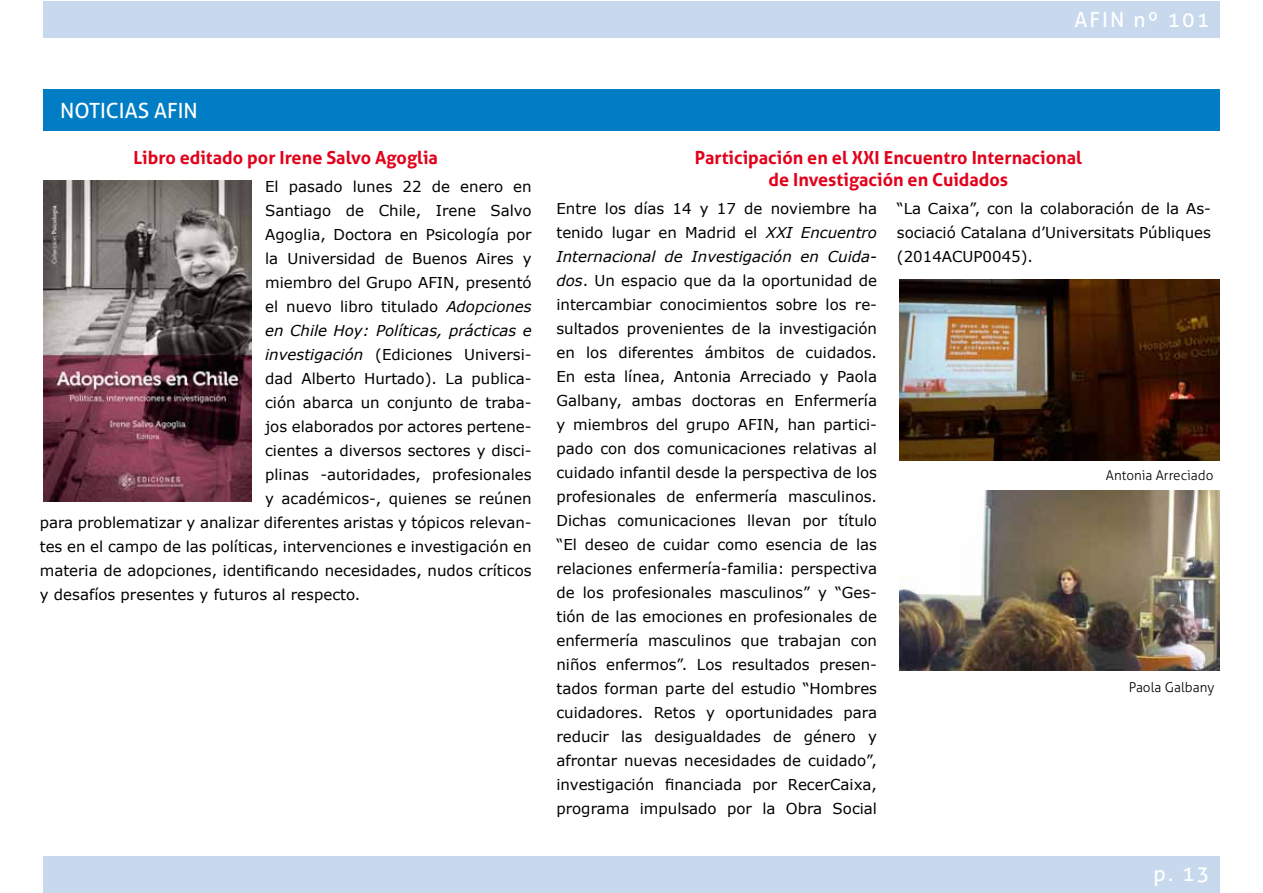
<style>
.page{position:relative;width:1263px;height:893px;background:#fff}
.page>*{position:absolute;margin:0;border:0;box-sizing:border-box;transform-origin:0 0}
.t1{font:21px "Aller";color:#fff}
.t2{font:21px "Aller";letter-spacing:.1em;color:#fff}
.t3{font:700 18px/22.5px "Aller";color:#e2001a;text-align:center}
.t4{font:15px/24px "Verdana";color:#000;text-align:justify}
.t5{font:italic 15px "Verdana";color:#000}
.t6{font:300 13.5px "Aller";color:#000}
.s1{font-style:italic}
</style>
<div class="page">
<div style="left:43px;top:1px;width:1177px;height:37px;background:#c8d9ee"></div>
<div style="left:43px;top:856px;width:1177px;height:37px;background:#c8d9ee"></div>
<div style="left:43px;top:89px;width:1177px;height:42px;background:#007dc5"></div>
<img style="left:899px;top:279px;width:321px;height:181px">
<img style="left:899px;top:490px;width:321px;height:180px">
<img style="left:43px;top:180px;width:208px;height:321px">
<h1 class="t2" style="left:1074px;top:7px;width:137px">AFIN nº 101</h1>
<h1 class="t1" style="left:60px;top:98px;width:139px">NOTICIAS AFIN</h1>
<p class="t3" style="left:134px;top:146px;width:306px">Libro editado por Irene Salvo Agoglia</p>
<p class="t4" style="left:265px;top:174px;width:268px">El pasado lunes 22 de enero en</p>
<p class="t4" style="left:265px;top:198px;width:268px">Santiago de Chile, Irene Salvo</p>
<p class="t4" style="left:265px;top:222px;width:268px">Agoglia, Doctora en Psicología por</p>
<p class="t4" style="left:265px;top:246px;width:268px">la Universidad de Buenos Aires y</p>
<p class="t4" style="left:265px;top:270px;width:268px">miembro del Grupo AFIN, presentó</p>
<p class="t4" style="left:265px;top:294px;width:268px">el nuevo libro titulado <span class="s1">Adopciones</span></p>
<p class="t5" style="left:265px;top:320px;width:268px">en Chile Hoy: Políticas, prácticas e</p>
<p class="t4" style="left:265px;top:342px;width:268px"><span class="s1">investigación</span> (Ediciones Universi-</p>
<p class="t4" style="left:265px;top:366px;width:268px">dad Alberto Hurtado). La publica-</p>
<p class="t4" style="left:265px;top:390px;width:268px">ción abarca un conjunto de traba-</p>
<p class="t4" style="left:265px;top:414px;width:268px">jos elaborados por actores pertene-</p>
<p class="t4" style="left:265px;top:438px;width:268px">cientes a diversos sectores y disci-</p>
<p class="t4" style="left:265px;top:462px;width:268px">plinas -autoridades, profesionales</p>
<p class="t4" style="left:265px;top:486px;width:268px">y académicos-, quienes se reúnen</p>
<p class="t4" style="left:40px;top:510px;width:493px">para problematizar y analizar diferentes aristas y tópicos relevan-</p>
<p class="t4" style="left:40px;top:534px;width:493px">tes en el campo de las políticas, intervenciones e investigación en</p>
<p class="t4" style="left:40px;top:558px;width:493px">materia de adopciones, identificando necesidades, nudos críticos</p>
<p class="t4" style="left:40px;top:582px;width:322px">y desafíos presentes y futuros al respecto.</p>
<p class="t3" style="left:695px;top:146px;width:389px">Participación en el XXI Encuentro Internacional de Investigación en Cuidados</p>
<p class="t4" style="left:556px;top:196px;width:322px">Entre los días 14 y 17 de noviembre ha tenido lugar en Madrid el <span class="s1">XXI Encuentro Internacional de Investigación en Cuida&shy;dos</span>. Un espacio que da la oportunidad de intercambiar conocimientos sobre los re&shy;sultados provenientes de la investigación en los diferentes ámbitos de cuidados.<br>En esta línea, Antonia Arreciado y Paola Galbany, ambas doctoras en Enfermería y miembros del grupo AFIN, han partici&shy;pado con dos comunicaciones relativas al cuidado infantil desde la perspectiva de los profesionales de enfermería masculinos.<br>Dichas comunicaciones llevan por título “El deseo de cuidar como esencia de las relaciones enfermería-familia: perspectiva de los profesionales masculinos” y “Ges&shy;tión de las emociones en profesionales de enfermería masculinos que trabajan con niños enfermos”. Los resultados presen&shy;tados forman parte del estudio “Hombres cuidadores. Retos y oportunidades para reducir las desigualdades de género y afrontar nuevas necesidades de cuidado”, investigación financiada por RecerCaixa, programa impulsado por la Obra Social</p>
<p class="t4" style="left:897px;top:196px;width:316px">“La Caixa”, con la colaboración de la As&shy;sociació Catalana d’Universitats Públiques (2014ACUP0045).</p>
<p class="t6" style="left:1106px;top:467px;width:109px">Antonia Arreciado</p>
<p class="t6" style="left:1129px;top:679px;width:87px">Paola Galbany</p>
<h1 class="t1" style="left:1153px;top:861px;width:57px">p. 13</h1>
</div>
